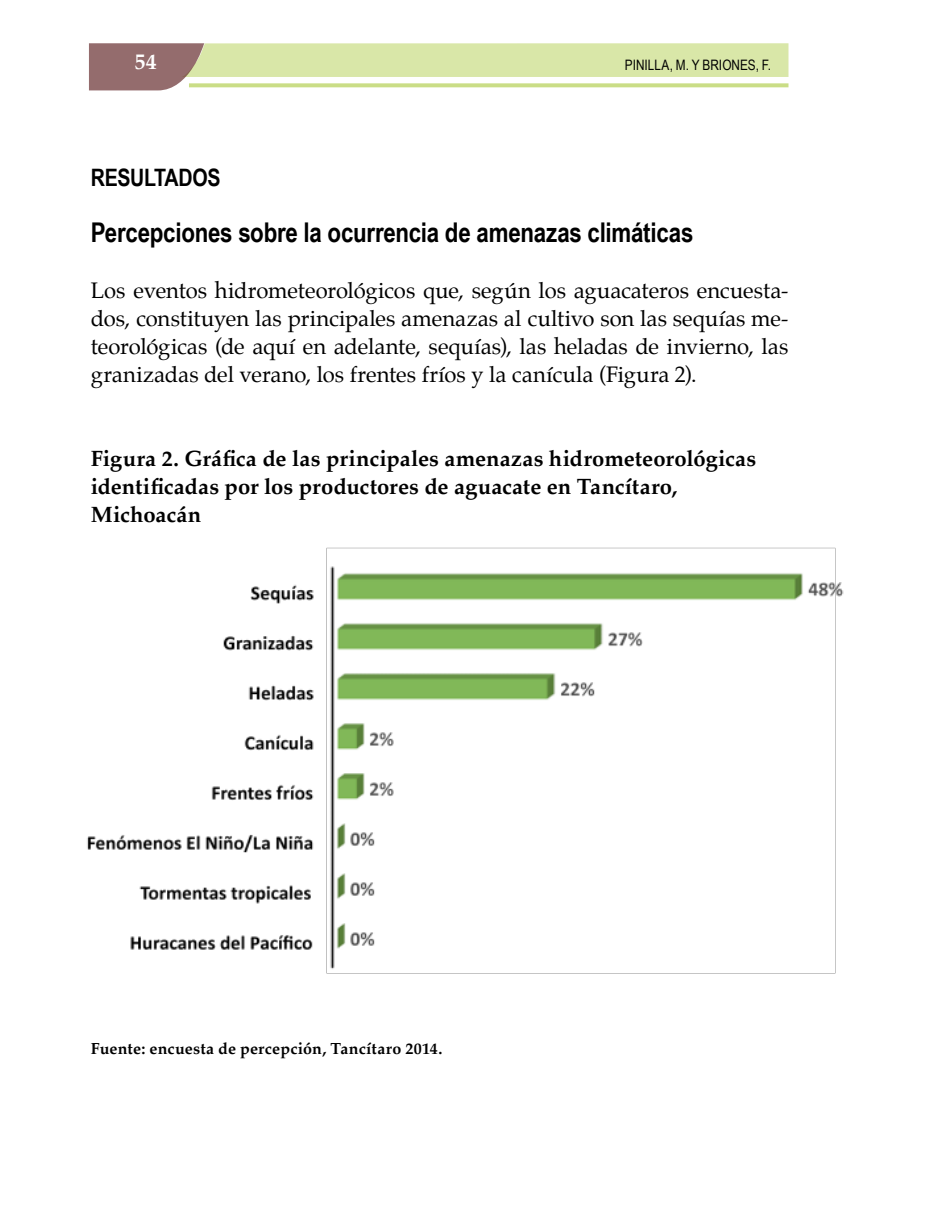
<style>
.page{position:relative;width:936px;height:1219px;background:#fff}
.page>*{position:absolute;margin:0;border:0;box-sizing:border-box;transform-origin:0 0}
.t1{font:700 27.2px "Arial Narrow";letter-spacing:-.01em;color:#000}
.t2{font:700 24px "Arial Narrow";letter-spacing:-.01em;color:#000}
.t3{font:22px/28px "Palatino";color:#000;text-align:justify}
.t4{font:700 22px/28px "Palatino";letter-spacing:.005em;color:#000}
.t5{font:700 22px "Palatino";color:#fff}
.t6{font:700 16px "Palatino";letter-spacing:.015em;color:#000}
.t7{font:14.4px "Arial Narrow";letter-spacing:.005em;color:#000}
</style>
<div class="page">
<svg style="left:89px;top:43px;width:699px;height:47px"></svg>
<svg style="left:189px;top:83px;width:599px;height:4px;background:#cee090"></svg>
<img style="left:87px;top:547px;width:757px;height:427px">
<p class="t5" style="left:135px;top:43px;width:23px">54</p>
<p class="t7" style="left:625px;top:54px;width:147px">PINILLA, M. Y BRIONES, F.</p>
<p class="t2" style="left:91px;top:159px;width:131px">RESULTADOS</p>
<p class="t1" style="left:91px;top:212px;width:604px">Percepciones sobre la ocurrencia de amenazas climáticas</p>
<p class="t3" style="left:91px;top:276px;width:699px">Los eventos hidrometeorológicos que, según los aguacateros encuesta&shy;dos, constituyen las principales amenazas al cultivo son las sequías me&shy;teorológicas (de aquí en adelante, sequías), las heladas de invierno, las granizadas del verano, los frentes fríos y la canícula (Figura 2).</p>
<p class="t4" style="left:91px;top:444px;width:667px">Figura 2. Gráfica de las principales amenazas hidrometeorológicas identificadas por los productores de aguacate en Tancítaro,<br>Michoacán</p>
<p class="t6" style="left:91px;top:1035px;width:353px">Fuente: encuesta de percepción, Tancítaro 2014.</p>
</div>
